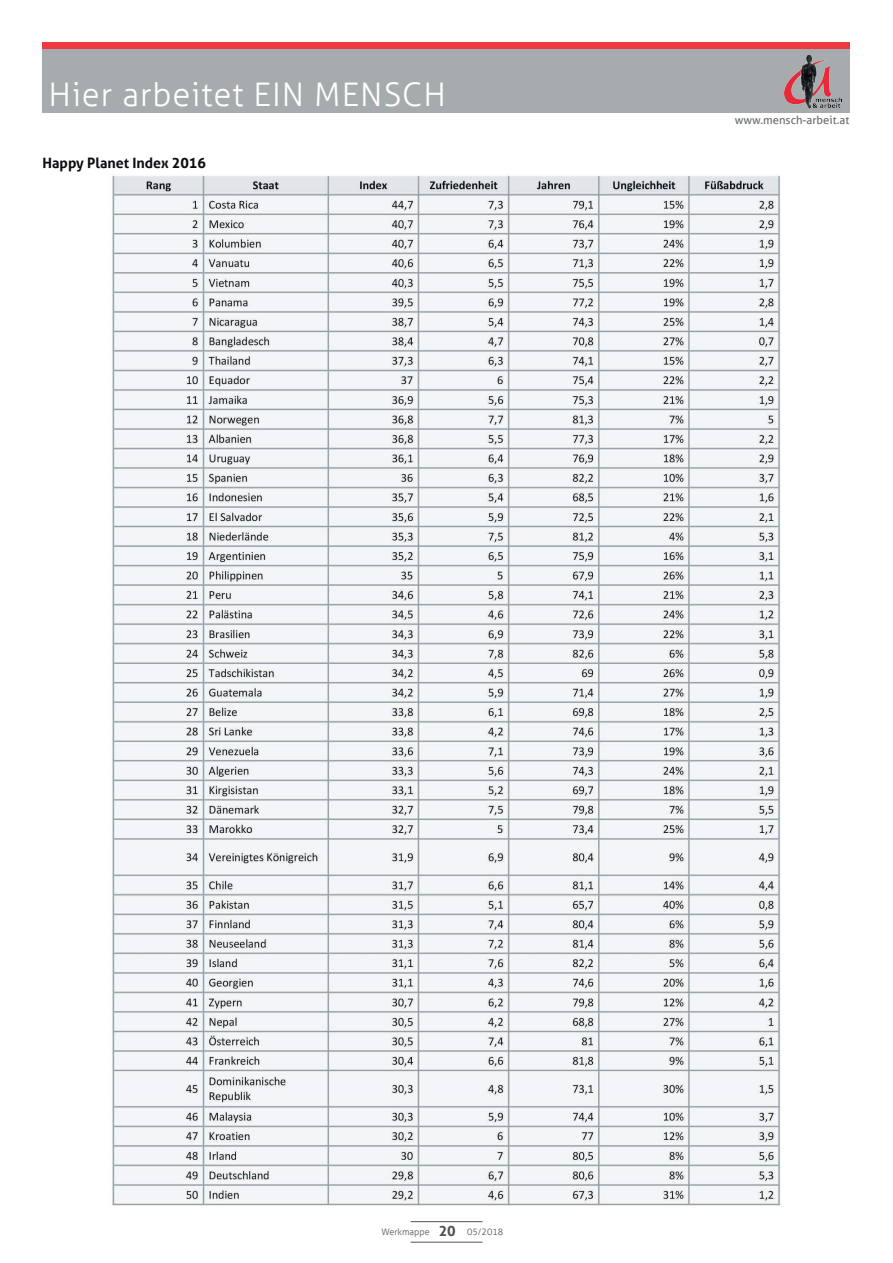
<style>
.page{position:relative;width:893px;height:1263px;background:#fff}
.page>*{position:absolute;margin:0;border:0;box-sizing:border-box;transform-origin:0 0}
.t1{font:300 32.55px "Aller";letter-spacing:.03em;color:#fff}
.t2{font:700 14.25px "Aller";color:#0e0c14}
.t3{font:11.25px "Aller";color:#666b6d}
.t4{font:300 9px "Aller";color:#505356}
.s1{font-weight:700;font-size:14.25px}
</style>
<div class="page">
<hr style="left:411px;top:1221px;width:71px;height:1px;background:#505356">
<hr style="left:411px;top:1242px;width:71px;height:1px;background:#505356">
<div style="left:43px;top:49px;width:807px;height:64px;background:#a6abad"></div>
<div style="left:43px;top:43px;width:807px;height:6px;background:#ec3a43"></div>
<img style="left:785px;top:55px;width:57px;height:55px">
<img style="left:112px;top:174px;width:669px;height:1032px">
<p class="t1" style="left:48px;top:75px;width:399px">Hier arbeitet EIN MENSCH</p>
<p class="t2" style="left:43px;top:154px;width:165px">Happy Planet Index 2016</p>
<p class="t3" style="left:735px;top:113px;width:116px">www.mensch-arbeit.at</p>
<p class="t4" style="left:381px;top:1226px;width:123px">Werkmappe <span class="s1">20</span> 05/2018</p>
</div>
